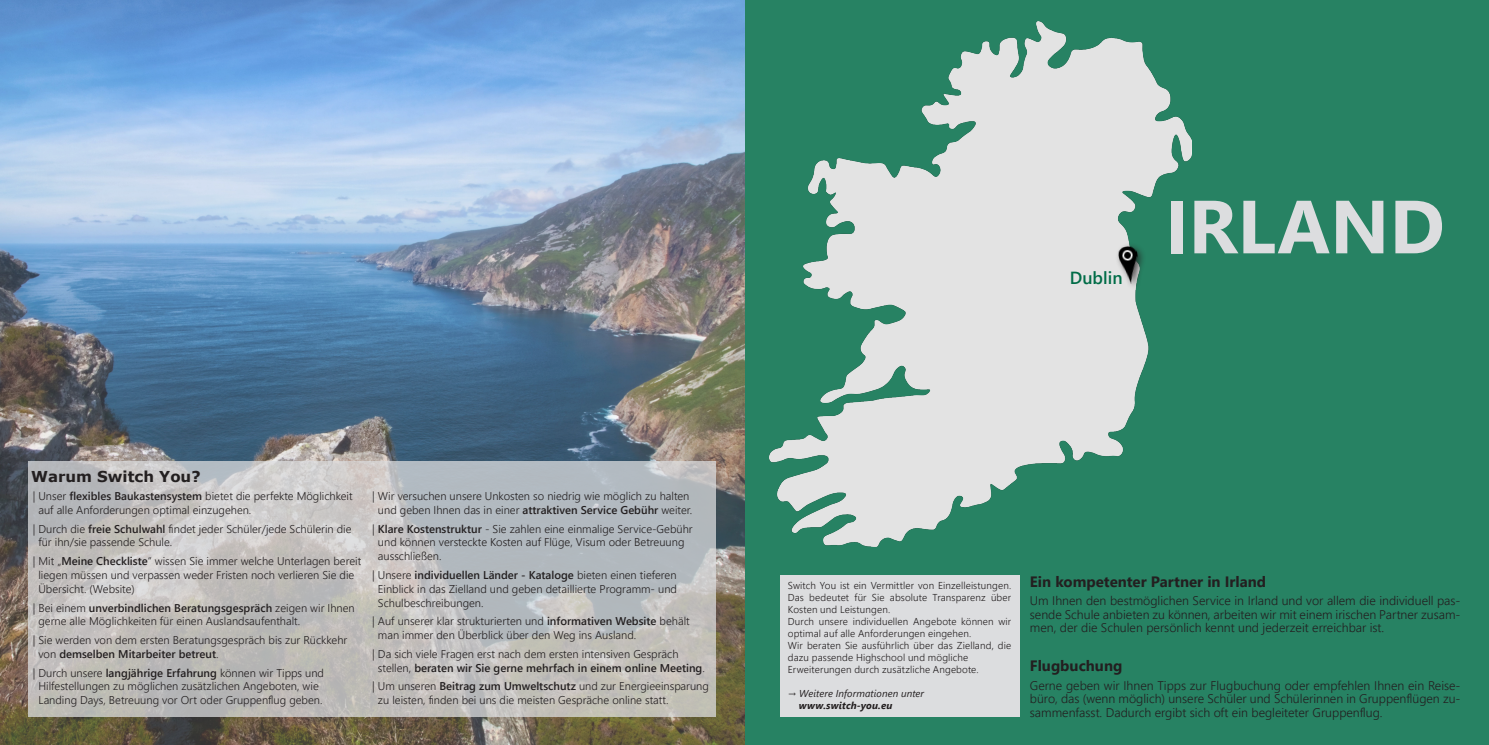
<style>
.page{position:relative;width:1489px;height:745px;background:#fff}
.page>*{position:absolute;margin:0;border:0;box-sizing:border-box;transform-origin:0 0}
.t1{font:700 75px "Segoe UI";color:#dcdddf}
.t2{font:600 17.5px "Segoe UI";color:#006c47}
.t3{font:700 15px "Segoe UI";color:#231f20}
.t4{font:700 15px "Verdana";color:#231f20}
.t5{font:300 12.5px/13.5px "Segoe UI";color:#231f20;text-align:justify}
.t6{font:300 11.25px "Segoe UI";color:#231f20}
.t7{font:600 11.25px "Segoe UI";color:#231f20}
.t8{font:300 10px/12px "Segoe UI";letter-spacing:.015em;color:#231f20}
.t9{font:italic 10px "Segoe UI";letter-spacing:.01em;color:#231f20}
.t10{font:italic 700 10px "Segoe UI";letter-spacing:.015em;color:#231f20}
.s1{font-weight:600}
.s2{font-weight:300}
.s3{font-style:normal}
</style>
<div class="page">
<img style="left:0;top:0;width:744px;height:744px">
<div style="left:745px;top:0;width:743px;height:744px;background:#278263"></div>
<img style="left:769px;top:22px;width:422px;height:524px">
<svg style="left:29px;top:461px;width:686px;height:255px;background:#bfbfbf"></svg>
<div style="left:780px;top:574px;width:239px;height:142px;background:#dcdddf"></div>
<div style="left:1114px;top:242px;width:32px;height:48px;background:#231f20;opacity:.75"></div>
<img style="left:1117px;top:245px;width:23px;height:40px">
<p class="t4" style="left:31px;top:465px;width:171px">Warum Switch You?</p>
<p class="t6" style="left:33px;top:485px;width:321px">| Unser <span class="s1">flexibles Baukastensystem</span> bietet die perfekte Möglichkeit</p>
<p class="t6" style="left:38px;top:499px;width:214px">auf alle Anforderungen optimal einzugehen.</p>
<p class="t6" style="left:33px;top:517px;width:320px">| Durch die <span class="s1">freie Schulwahl</span> findet jeder Schüler/jede Schülerin die</p>
<p class="t6" style="left:38px;top:531px;width:135px">für ihn/sie passende Schule.</p>
<p class="t6" style="left:33px;top:550px;width:330px">| Mit „<span class="s1">Meine Checkliste</span>“ wissen Sie immer welche Unterlagen bereit</p>
<p class="t6" style="left:38px;top:564px;width:317px">liegen müssen und verpassen weder Fristen noch verlieren Sie die</p>
<p class="t6" style="left:38px;top:577px;width:98px">Übersicht. (Website)</p>
<p class="t7" style="left:33px;top:596px;width:323px"><span class="s2">| Bei einem</span> unverbindlichen Beratungsgespräch <span class="s2">zeigen wir Ihnen</span></p>
<p class="t6" style="left:38px;top:610px;width:263px">gerne alle Möglichkeiten für einen Auslandsaufenthalt.</p>
<p class="t6" style="left:33px;top:629px;width:316px">| Sie werden von dem ersten Beratungsgespräch bis zur Rückkehr</p>
<p class="t7" style="left:38px;top:642px;width:182px"><span class="s2">von</span> demselben Mitarbeiter betreut<span class="s2">.</span></p>
<p class="t6" style="left:33px;top:661px;width:293px">| Durch unsere <span class="s1">langjährige Erfahrung</span> können wir Tipps und</p>
<p class="t6" style="left:38px;top:675px;width:282px">Hilfestellungen zu möglichen zusätzlichen Angeboten, wie</p>
<p class="t6" style="left:38px;top:689px;width:285px">Landing Days, Betreuung vor Ort oder Gruppenflug geben.</p>
<p class="t6" style="left:372px;top:485px;width:319px">| Wir versuchen unsere Unkosten so niedrig wie möglich zu halten</p>
<p class="t6" style="left:378px;top:499px;width:316px">und geben Ihnen das in einer <span class="s1">attraktiven Service Gebühr</span> weiter.</p>
<p class="t6" style="left:372px;top:517px;width:322px">| <span class="s1">Klare Kostenstruktur</span> - Sie zahlen eine einmalige Service-Gebühr</p>
<p class="t6" style="left:378px;top:531px;width:308px">und können versteckte Kosten auf Flüge, Visum oder Betreuung</p>
<p class="t6" style="left:378px;top:545px;width:65px">ausschließen.</p>
<p class="t7" style="left:372px;top:564px;width:306px"><span class="s2">| Unsere</span> individuellen Länder - Kataloge <span class="s2">bieten einen tieferen</span></p>
<p class="t6" style="left:378px;top:577px;width:300px">Einblick in das Zielland und geben detaillierte Programm- und</p>
<p class="t6" style="left:378px;top:591px;width:107px">Schulbeschreibungen.</p>
<p class="t6" style="left:372px;top:610px;width:319px">| Auf unserer klar strukturierten und <span class="s1">informativen Website</span> behält</p>
<p class="t6" style="left:378px;top:624px;width:260px">man immer den Überblick über den Weg ins Ausland.</p>
<p class="t6" style="left:372px;top:642px;width:308px">| Da sich viele Fragen erst nach dem ersten intensiven Gespräch</p>
<p class="t7" style="left:378px;top:656px;width:328px"><span class="s2">stellen,</span> beraten wir Sie gerne mehrfach in einem online Meeting<span class="s2">.</span></p>
<p class="t6" style="left:372px;top:675px;width:338px">| Um unseren <span class="s1">Beitrag zum Umweltschutz</span> und zur Energieeinsparung</p>
<p class="t6" style="left:378px;top:689px;width:292px">zu leisten, finden bei uns die meisten Gespräche online statt.</p>
<p class="t2" style="left:1069px;top:261px;width:54px">Dublin</p>
<p class="t1" style="left:1164px;top:156px;width:281px">IRLAND</p>
<p class="t8" style="left:787px;top:578px;width:225px;text-align:justify">Switch You ist ein Vermittler von Einzelleistungen.<br>Das bedeutet für Sie absolute Transparenz über Kosten und Leistungen.</p>
<p class="t8" style="left:787px;top:614px;width:225px">Durch unsere individuellen Angebote können wir optimal auf alle Anforderungen eingehen.</p>
<p class="t8" style="left:787px;top:638px;width:225px">Wir beraten Sie ausführlich über das Zielland, die dazu passende Highschool und mögliche</p>
<p class="t8" style="left:787px;top:662px;width:192px">Erweiterungen durch zusätzliche Angebote.</p>
<p class="t9" style="left:787px;top:684px;width:138px"><span class="s3">→</span> Weitere Informationen unter</p>
<p class="t10" style="left:798px;top:696px;width:95px">www.switch-you.eu</p>
<p class="t3" style="left:1029px;top:566px;width:238px">Ein kompetenter Partner in Irland</p>
<p class="t5" style="left:1029px;top:592px;width:432px">Um Ihnen den bestmöglichen Service in Irland und vor allem die individuell pas&shy;sende Schule anbieten zu können, arbeiten wir mit einem irischen Partner zusam&shy;men, der die Schulen persönlich kennt und jederzeit erreichbar ist.</p>
<p class="t3" style="left:1029px;top:651px;width:94px">Flugbuchung</p>
<p class="t5" style="left:1029px;top:676px;width:432px">Gerne geben wir Ihnen Tipps zur Flugbuchung oder empfehlen Ihnen ein Reise&shy;büro, das (wenn möglich) unsere Schüler und Schülerinnen in Gruppenflügen zu&shy;sammenfasst. Dadurch ergibt sich oft ein begleiteter Gruppenflug.</p>
</div>
